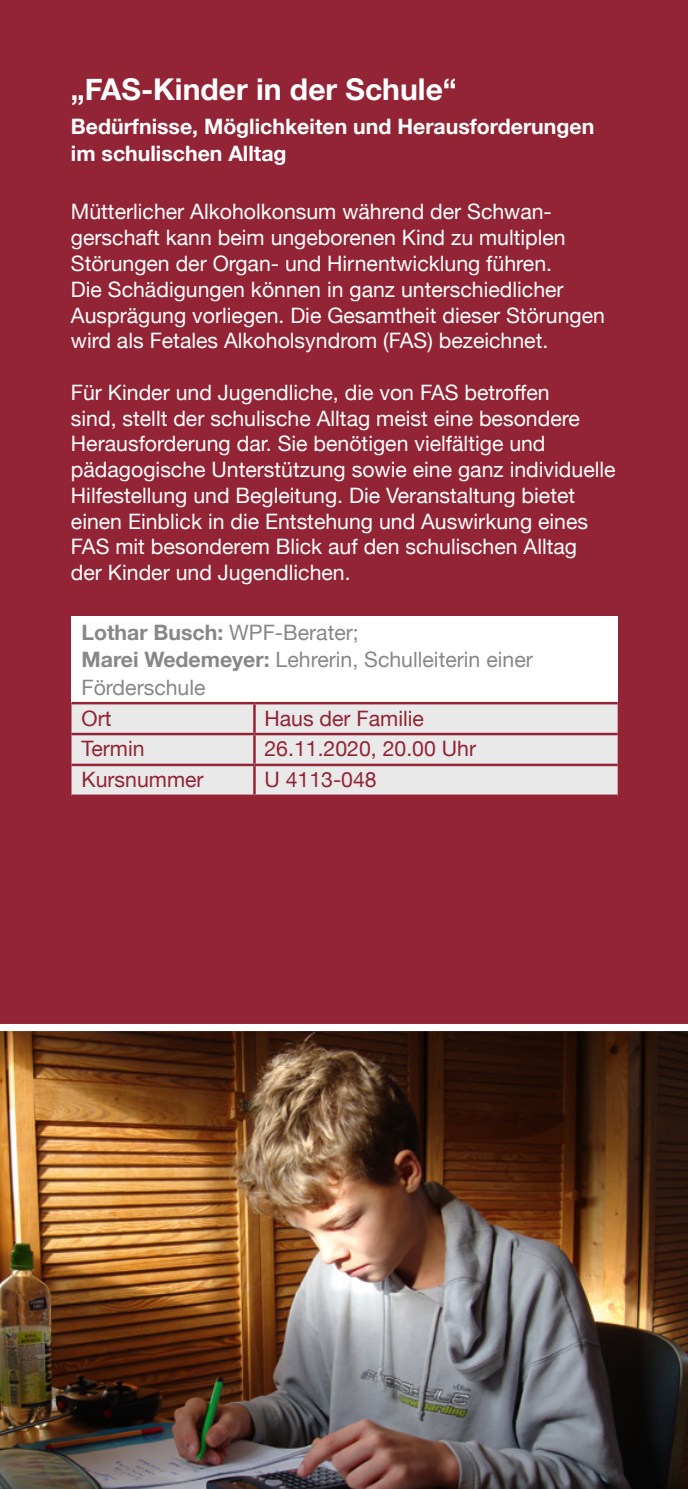
<style>
.page{position:relative;width:688px;height:1489px;background:#fff}
.page>*{position:absolute;margin:0;border:0;box-sizing:border-box;transform-origin:0 0}
.t1{font:700 30px "Helvetica Neue";color:#fff}
.t2{font:21.25px/25.8px "Helvetica Neue";color:#fff}
.t3{font:21.25px/27.5px "Helvetica Neue";color:#868786}
.t4{font:700 21.25px/27.5px "Helvetica Neue";color:#fff}
.t5{font:21.25px "Helvetica Neue";color:#932436}
.s1{font-weight:700}
</style>
<div class="page">
<div style="left:0;top:0;width:687px;height:1037px;background:#932436"></div>
<div style="left:71px;top:616px;width:546px;height:87px;background:#fff"></div>
<div style="left:71px;top:704px;width:546px;height:90px;background:#e9e9e9"></div>
<hr style="left:253px;top:704px;width:2px;height:28px;background:#932436">
<hr style="left:253px;top:735px;width:2px;height:28px;background:#932436">
<hr style="left:253px;top:766px;width:2px;height:28px;background:#932436">
<hr style="left:71px;top:702px;width:183px;height:2px;background:#932436">
<hr style="left:254px;top:702px;width:363px;height:2px;background:#932436">
<hr style="left:71px;top:732px;width:183px;height:3px;background:#932436">
<hr style="left:254px;top:732px;width:363px;height:3px;background:#932436">
<hr style="left:71px;top:763px;width:183px;height:3px;background:#932436">
<hr style="left:254px;top:763px;width:363px;height:3px;background:#932436">
<img style="left:0;top:1031px;width:687px;height:457px">
<div style="left:0;top:1023px;width:687px;height:8px;background:#fff"></div>
<h1 class="t1" style="left:71px;top:66px;width:387px">„FAS-Kinder in der Schule“</h1>
<p class="t4" style="left:71px;top:113px;width:524px">Bedürfnisse, Möglichkeiten und Herausforderungen im schulischen Alltag</p>
<p class="t2" style="left:71px;top:200px;width:535px">Mütterlicher Alkoholkonsum während der Schwan&shy;gerschaft kann beim ungeborenen Kind zu multiplen Störungen der Organ- und Hirnentwicklung führen.<br>Die Schädigungen können in ganz unterschiedlicher Ausprägung vorliegen. Die Gesamtheit dieser Störungen wird als Fetales Alkoholsyndrom (FAS) bezeichnet.</p>
<p class="t2" style="left:71px;top:380px;width:546px">Für Kinder und Jugendliche, die von FAS betroffen<br>sind, stellt der schulische Alltag meist eine besondere Herausforderung dar. Sie benötigen vielfältige und pädagogische Unterstützung sowie eine ganz individuelle Hilfestellung und Begleitung. Die Veranstaltung bietet einen Einblick in die Entstehung und Auswirkung eines FAS mit besonderem Blick auf den schulischen Alltag<br>der Kinder und Jugendlichen.</p>
<p class="t3" style="left:81px;top:619px;width:452px"><span class="s1">Lothar Busch:</span> WPF-Berater;<br><span class="s1">Marei Wedemeyer:</span> Lehrerin, Schulleiterin einer<br>Förderschule</p>
<p class="t5" style="left:81px;top:702px;width:31px">Ort</p>
<p class="t5" style="left:264px;top:702px;width:161px">Haus der Familie</p>
<p class="t5" style="left:81px;top:733px;width:64px">Termin</p>
<p class="t5" style="left:264px;top:733px;width:213px">26.11.2020, 20.00 Uhr</p>
<p class="t5" style="left:81px;top:764px;width:124px">Kursnummer</p>
<p class="t5" style="left:264px;top:764px;width:114px">U 4113-048</p>
</div>
